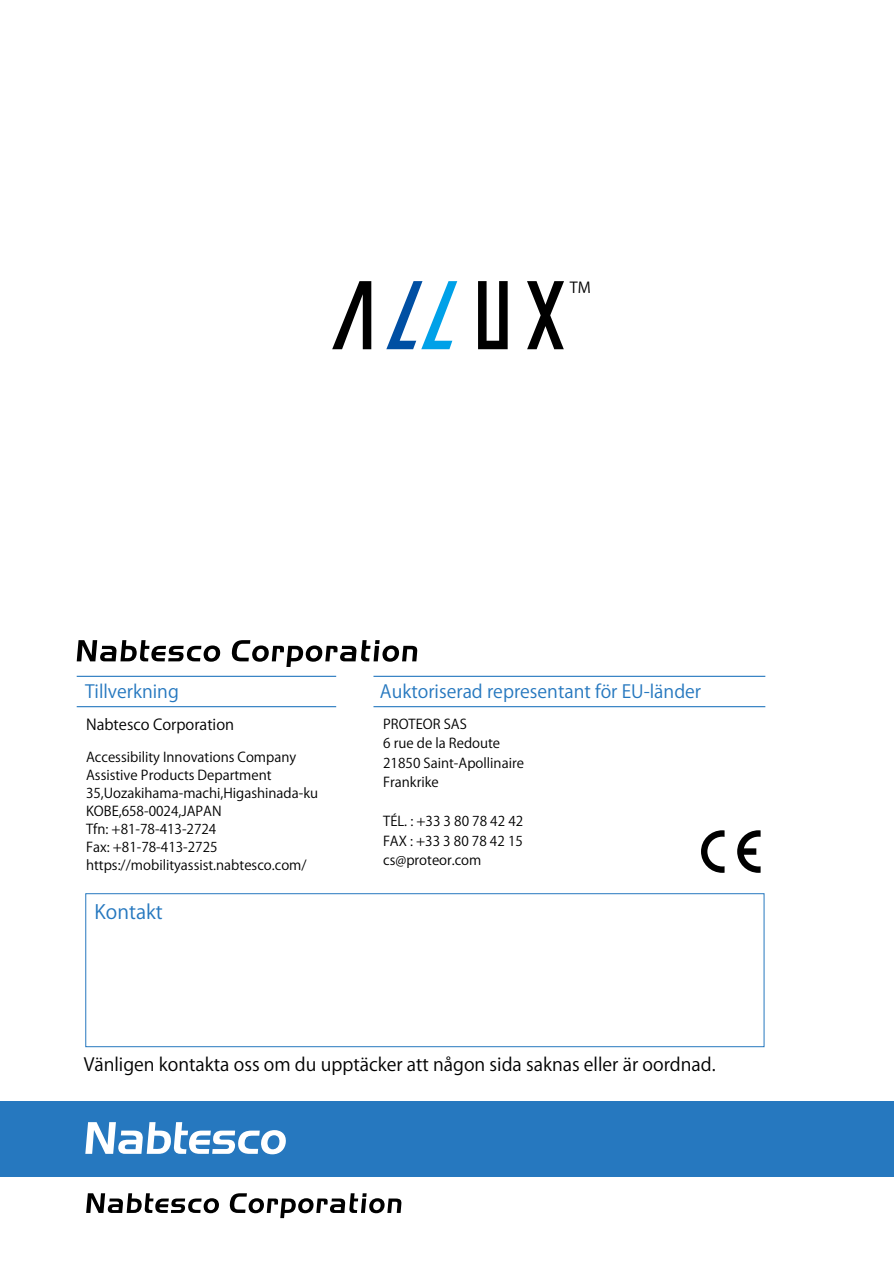
<style>
.page{position:relative;width:894px;height:1263px;background:#fff}
.page>*{position:absolute;margin:0;border:0;box-sizing:border-box;transform-origin:0 0}
.t1{font:19.5px "Koz Go Pr 6 N";color:#2678bf}
.t2{font:18px "Koz Go Pr 6 N";color:#000}
.t3{font:18px "Koz Go Pr 6 N";color:#2678bf}
.t4{font:15px "Koz Go Pr 6 N";color:#000}
.t5{font:13.5px/18px "Koz Go Pr 6 N";color:#000}
</style>
<div class="page">
<div style="left:0;top:1101px;width:893px;height:75px;background:#2678bf"></div>
<svg style="left:85px;top:1122px;width:201px;height:32px"></svg>
<svg style="left:86px;top:1193px;width:315px;height:25px"></svg>
<svg style="left:737px;top:830px;width:23px;height:43px"></svg>
<svg style="left:701px;top:830px;width:23px;height:43px"></svg>
<svg style="left:77px;top:640px;width:340px;height:27px"></svg>
<svg style="left:332px;top:281px;width:39px;height:68px"></svg>
<svg style="left:386px;top:281px;width:71px;height:68px"></svg>
<svg style="left:478px;top:281px;width:29px;height:68px"></svg>
<svg style="left:527px;top:281px;width:37px;height:68px"></svg>
<div style="left:85px;top:893px;width:679px;height:154px;border:1px solid #2678bf"></div>
<hr style="left:77px;top:676px;width:259px;height:1px;background:#2678bf">
<hr style="left:373px;top:676px;width:392px;height:1px;background:#2678bf">
<hr style="left:77px;top:706px;width:259px;height:1px;background:#2678bf">
<hr style="left:373px;top:706px;width:392px;height:1px;background:#2678bf">
<p class="t4" style="left:569px;top:279px;width:22px">TM</p>
<h2 class="t3" style="left:85px;top:681px;width:95px">Tillverkning</h2>
<p class="t4" style="left:86px;top:716px;width:149px">Nabtesco Corporation</p>
<p class="t5" style="left:86px;top:748px;width:233px">Accessibility Innovations Company<br>Assistive Products Department<br>35,Uozakihama-machi,Higashinada-ku<br>KOBE,658-0024,JAPAN<br>Tfn: +81-78-413-2724<br>Fax: +81-78-413-2725 https://mobilityassist.nabtesco.com/</p>
<h1 class="t1" style="left:95px;top:900px;width:69px">Kontakt</h1>
<h2 class="t3" style="left:380px;top:681px;width:322px">Auktoriserad representant för EU-länder</h2>
<p class="t5" style="left:383px;top:714px;width:142px;line-height:19.5px">PROTEOR SAS<br>6 rue de la Redoute<br>21850 Saint-Apollinaire<br>Frankrike</p>
<p class="t5" style="left:383px;top:812px;width:141px;line-height:19.5px;text-align:justify">TÉL. : +33 3 80 78 42 42<br>FAX : +33 3 80 78 42 15 cs@proteor.com</p>
<h2 class="t2" style="left:84px;top:1054px;width:633px">Vänligen kontakta oss om du upptäcker att någon sida saknas eller är oordnad.</h2>
</div>
